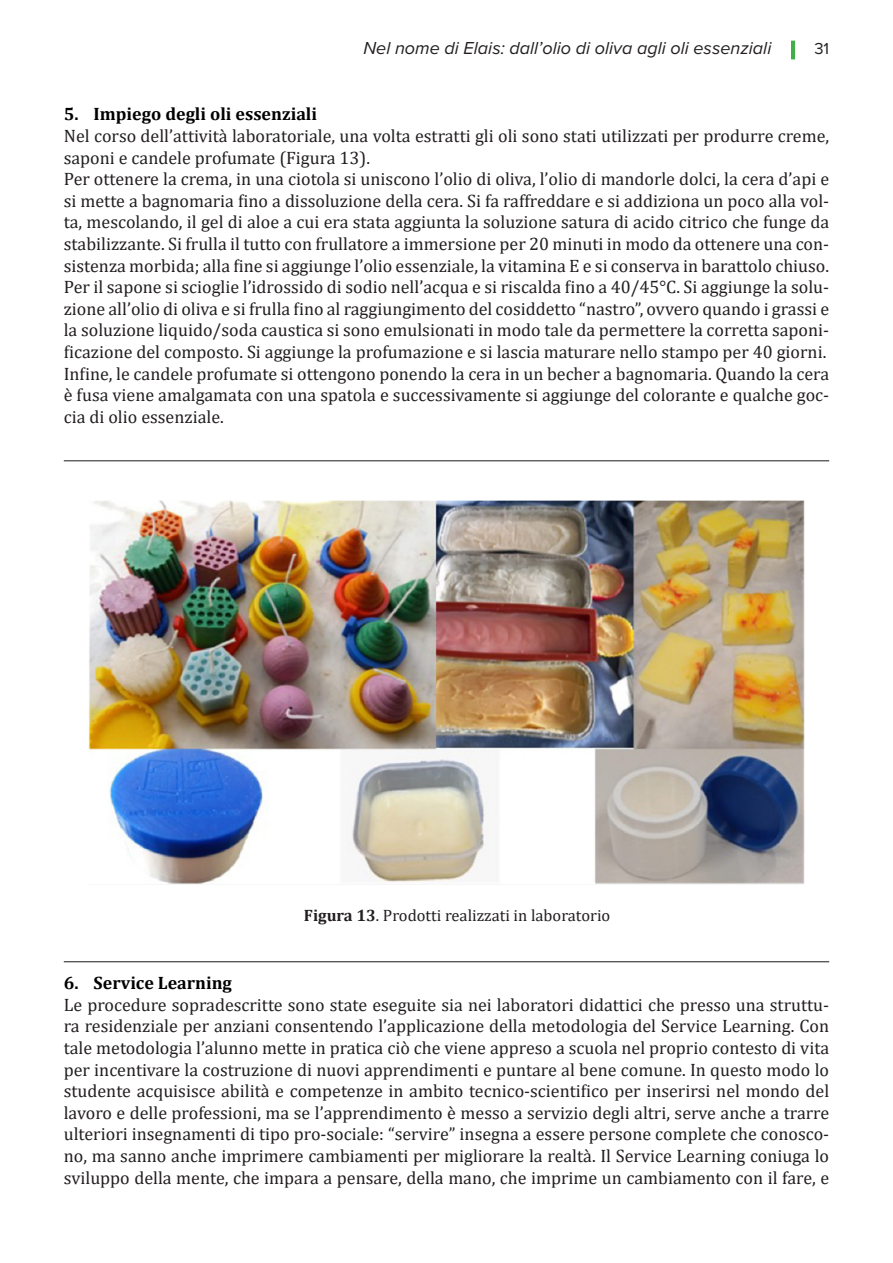
<style>
.page{position:relative;width:893px;height:1263px;background:#fff}
.page>*{position:absolute;margin:0;border:0;box-sizing:border-box;transform-origin:0 0}
._06_testo{font:18px/21.6px "Cambria";color:#231f20;text-align:justify}
.t1{font:italic 18px "Proxima Nova";color:#231f20}
._07_titolo_paragarfo{font:700 18px "Cambria";color:#000}
.Normal__Web{font:16.5px "Cambria";color:#231f20}
.s1{font-family:"Book Antiqua";font-style:normal;font-size:16.5px;color:#40ae49}
.s2{font-style:normal;font-size:16.5px}
.s3{font-weight:700}
</style>
<div class="page">
<hr style="left:64px;top:460px;width:765px;height:1px;background:#333">
<hr style="left:64px;top:961px;width:765px;height:1px;background:#333">
<img style="left:88px;top:500px;width:716px;height:384px">
<p class="t1" style="left:363px;top:35px;width:467px">Nel nome di Elais: dall’olio di oliva agli oli essenziali <span class="s1">|</span> <span class="s2">31</span></p>
<p class="_07_titolo_paragarfo" style="left:64px;top:101px;width:255px">5. Impiego degli oli essenziali</p>
<p class="_06_testo" style="left:64px;top:125px;width:767px">Nel corso dell’attività laboratoriale, una volta estratti gli oli sono stati utilizzati per produrre creme, saponi e candele profumate (Figura 13).</p>
<p class="_06_testo" style="left:64px;top:168px;width:767px">Per ottenere la crema, in una ciotola si uniscono l’olio di oliva, l’olio di mandorle dolci, la cera d’api e si mette a bagnomaria fino a dissoluzione della cera. Si fa raffreddare e si addiziona un poco alla vol&shy;ta, mescolando, il gel di aloe a cui era stata aggiunta la soluzione satura di acido citrico che funge da stabilizzante. Si frulla il tutto con frullatore a immersione per 20 minuti in modo da ottenere una con&shy;sistenza morbida; alla fine si aggiunge l’olio essenziale, la vitamina E e si conserva in barattolo chiuso.</p>
<p class="_06_testo" style="left:64px;top:276px;width:767px">Per il sapone si scioglie l’idrossido di sodio nell’acqua e si riscalda fino a 40/45°C. Si aggiunge la solu&shy;zione all’olio di oliva e si frulla fino al raggiungimento del cosiddetto “nastro”, ovvero quando i grassi e la soluzione liquido/soda caustica si sono emulsionati in modo tale da permettere la corretta saponi&shy;ficazione del composto. Si aggiunge la profumazione e si lascia maturare nello stampo per 40 giorni.</p>
<p class="_06_testo" style="left:64px;top:362px;width:767px">Infine, le candele profumate si ottengono ponendo la cera in un becher a bagnomaria. Quando la cera è fusa viene amalgamata con una spatola e successivamente si aggiunge del colorante e qualche goc&shy;cia di olio essenziale.</p>
<p class="Normal__Web" style="left:304px;top:905px;width:308px"><span class="s3">Figura 13</span>. Prodotti realizzati in laboratorio</p>
<p class="_07_titolo_paragarfo" style="left:64px;top:970px;width:170px">6. Service Learning</p>
<p class="_06_testo" style="left:64px;top:994px;width:767px">Le procedure sopradescritte sono state eseguite sia nei laboratori didattici che presso una struttu&shy;ra residenziale per anziani consentendo l’applicazione della metodologia del Service Learning. Con tale metodologia l’alunno mette in pratica ciò che viene appreso a scuola nel proprio contesto di vita per incentivare la costruzione di nuovi apprendimenti e puntare al bene comune. In questo modo lo studente acquisisce abilità e competenze in ambito tecnico-scientifico per inserirsi nel mondo del lavoro e delle professioni, ma se l’apprendimento è messo a servizio degli altri, serve anche a trarre ulteriori insegnamenti di tipo pro-sociale: “servire” insegna a essere persone complete che conosco&shy;no, ma sanno anche imprimere cambiamenti per migliorare la realtà. Il Service Learning coniuga lo sviluppo della mente, che impara a pensare, della mano, che imprime un cambiamento con il fare, e</p>
</div>
